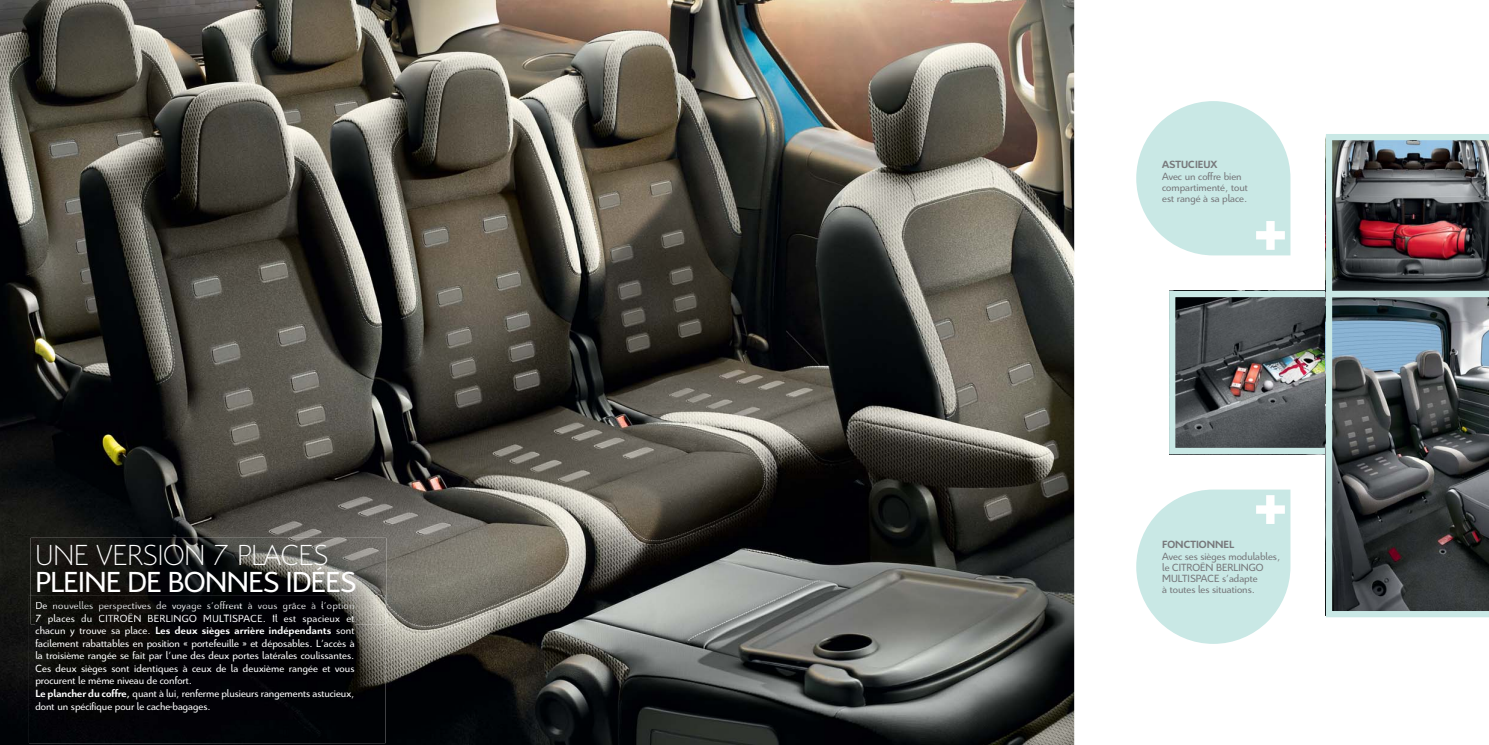
<style>
.page{position:relative;width:1489px;height:745px;background:#fff}
.page>*{position:absolute;margin:0;border:0;box-sizing:border-box;transform-origin:0 0}
.t1{font:31.25px "Citroen";letter-spacing:-.015em;color:#fff}
.t2{font:300 31.25px "Citroen HPS";color:#fff}
.t3{font:11.25px/12.5px "Citroen";letter-spacing:.005em;color:#fff}
.t4{font:11.25px/11.2px "Citroen";color:#77787b}
.t5{font:11.25px/12.5px "Citroen";letter-spacing:.015em;color:#f0f1f1}
.t6{font:700 11.25px "Citroen";color:#77787b}
.s1{color:#f5f6f6}
.s2{color:#e1e2e3}
.s3{color:#d7d8da}
.s4{color:#cfd0d2}
.s5{color:#c2c4c6}
.s6{color:#cdcfd0}
.s7{color:#cecfd1}
.s8{color:#d6d7d9}
.s9{color:#d8d9db}
.s10{color:#cbcdcf}
.s11{color:#d9dadb}
.s12{color:#ccced0}
.s13{color:#c4c6c8}
.s14{color:#c5c6c8}
.s15{color:#c3c5c7}
.s16{color:#bbbdc0}
.s17{color:#c1c3c5}
.s18{color:#fdfdfd}
.s19{color:#f9f9fa}
.s20{color:#f8f8f9}
.s21{color:#f4f5f5}
.s22{color:#ededee}
.s23{color:#f2f2f3}
.s24{color:#edeeef}
.s25{color:#eff0f0}
.s26{color:#f6f6f7}
.s27{color:#f3f4f4}
.s28{color:#f3f3f3}
.s29{color:#eeeff0}
.s30{color:#f7f7f8}
.s31{font-weight:700}
</style>
<div class="page">
<img style="left:0;top:0;width:1074px;height:744px">
<svg style="left:1136px;top:101px;width:154px;height:154px"></svg>
<svg style="left:1136px;top:489px;width:154px;height:154px"></svg>
<img style="left:1175px;top:298px;width:149px;height:149px">
<div style="left:1168px;top:291px;width:163px;height:163px;border:6px solid #c9e8e5"></div>
<img style="left:1325px;top:134px;width:163px;height:157px">
<svg style="left:1325px;top:291px;width:163px;height:326px;background:#525b5e"></svg>
<img style="left:29px;top:594px;width:356px;height:148px">
<img style="left:36px;top:624px;width:318px;height:1px">
<img style="left:31px;top:537px;width:355px;height:87px">
<img style="left:31px;top:594px;width:354px;height:30px">
<h1 class="t2" style="left:35px;top:542px;width:294px">UNE VERSION 7 PLACES</h1>
<h1 class="t1" style="left:35px;top:569px;width:322px">PLEINE DE BONNES IDÉES</h1>
<p class="t5" style="left:35px;top:600px;width:320px"><span class="s1">De</span> <span class="s2">n</span><span class="s3">ou</span><span class="s4">ve</span><span class="s5">ll</span><span class="s6">es</span> <span class="s4">p</span><span class="s7">er</span><span class="s6">sp</span><span class="s4">ec</span><span class="s8">ti</span><span class="s9">ve</span><span class="s8">s</span> <span class="s5">d</span><span class="s10">e</span> <span class="s11">v</span><span class="s3">oy</span><span class="s6">ag</span><span class="s12">e</span> <span class="s10">s’of</span><span class="s13">f</span><span class="s10">r</span><span class="s4">en</span><span class="s10">t</span> <span class="s14">à</span> <span class="s12">vo</span><span class="s6">us</span> <span class="s3">g</span><span class="s8">râ</span><span class="s3">ce</span> <span class="s15">à</span> <span class="s16">l</span><span class="s17">’o</span><span class="s14">pti</span><span class="s10">o</span><span class="s4">n<br></span><span class="s18">7</span> <span class="s19">pl</span><span class="s20">ac</span><span class="s21">es</span> <span class="s22">d</span><span class="s23">u</span> CITR<span class="s24">OË</span>N <span class="s25">BE</span>RLIN<span class="s25">GO M</span>ULTISPAC<span class="s25">E</span><span class="s26">.</span> <span class="s25">I</span><span class="s24">l</span> <span class="s27">es</span><span class="s28">t</span> <span class="s27">sp</span><span class="s23">ac</span><span class="s29">i</span><span class="s30">e</span><span class="s23">ux e</span>t</p>
<p class="t3" style="left:35px;top:625px;width:320px">chacun y trouve sa place. <span class="s31">Les deux sièges arrière indépendants</span> sont facilement rabattables en position « portefeuille » et déposables. L’accès à la troisième rangée se fait par l’une des deux portes latérales coulissantes.<br>Ces deux sièges sont identiques à ceux de la deuxième rangée et vous procurent le même niveau de confort.<br><span class="s31">Le plancher du coffre,</span> quant à lui, renferme plusieurs rangements astucieux, dont un spécifique pour le cache-bagages.</p>
<p class="t6" style="left:1162px;top:160px;width:57px">ASTUCIEUX</p>
<p class="t4" style="left:1162px;top:171px;width:87px">Avec un coffre bien compartimenté, tout est rangé à sa place.</p>
<p class="t6" style="left:1162px;top:540px;width:73px">FONCTIONNEL</p>
<p class="t4" style="left:1162px;top:551px;width:120px">Avec ses sièges modulables, le CITROËN BERLINGO<br>MULTISPACE s’adapte<br>à toutes les situations.</p>
</div>
